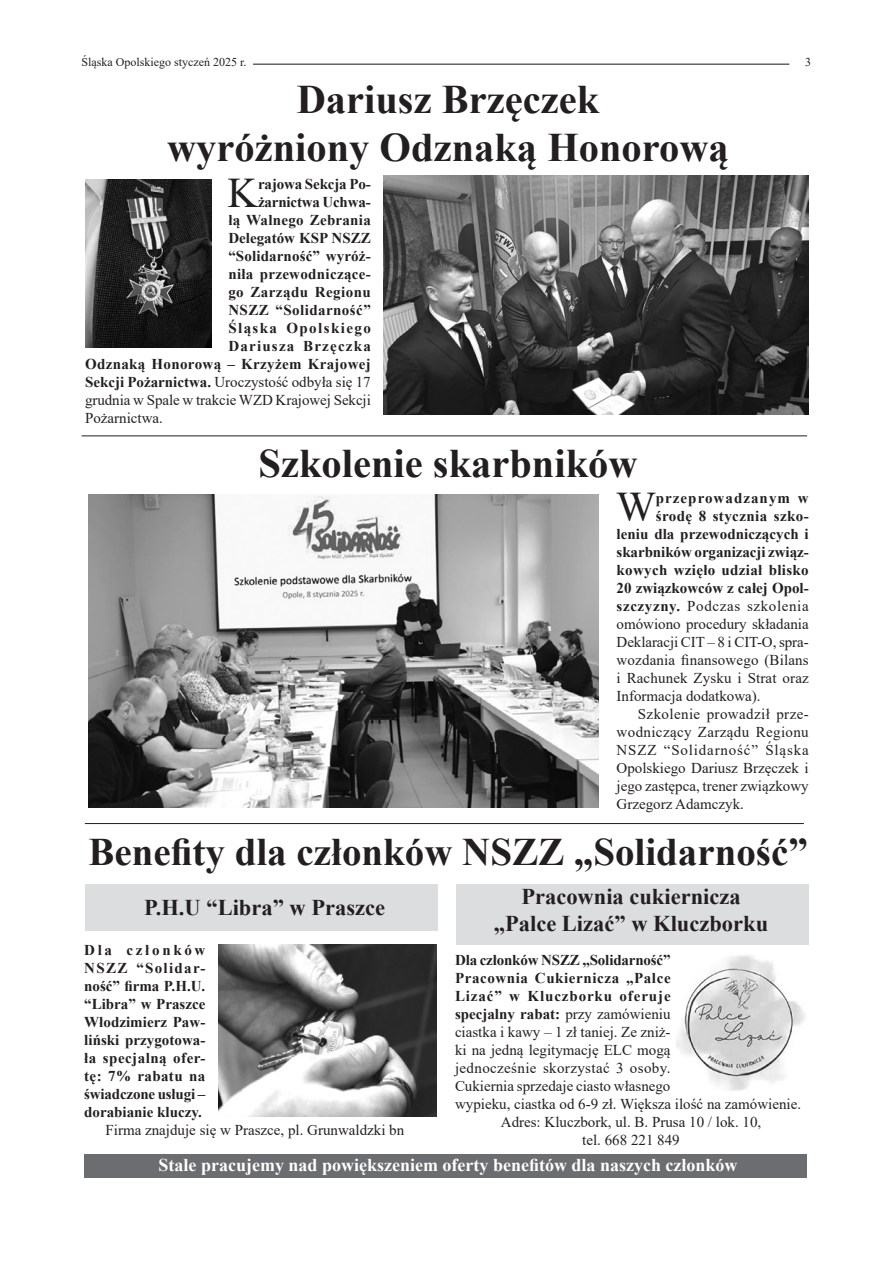
<style>
.page{position:relative;width:893px;height:1263px;background:#fff}
.page>*{position:absolute;margin:0;border:0;box-sizing:border-box;transform-origin:0 0}
.Normalny{font:42.15px "Times New Roman";color:#231f20}
.Normalny-2{font:700 40.5px "Times New Roman";color:#231f20}
.t1{font:700 39px "Times New Roman";color:#231f20}
.t2{font:700 22.5px "Times New Roman";color:#231f20}
.Treść_tekstu{font:700 18px "Times New Roman";color:#fff}
.Normalny-3{font:15px/18px "Times New Roman";color:#231f20;text-align:justify}
.Normalny-4{font:700 15px/18px "Times New Roman";letter-spacing:.02em;color:#231f20;text-align:justify}
.Normalny-5{font:700 15px "Times New Roman";color:#231f20}
.Normalny-6{font:700 15px "Times New Roman";letter-spacing:-.01em;color:#231f20}
.Normalny-7{font:700 15px "Times New Roman";letter-spacing:-.005em;color:#231f20}
.Normalny-8{font:15px "Times New Roman";letter-spacing:.04em;color:#231f20}
.Normalny-9{font:700 15px "Times New Roman";letter-spacing:.095em;color:#231f20}
.Normalny-10{font:700 15px "Times New Roman";letter-spacing:.08em;color:#231f20}
.Normalny-11{font:700 15px "Times New Roman";letter-spacing:.07em;color:#231f20}
.t3{font:12px "Times New Roman";color:#231f20}
.s1{font-weight:700}
</style>
<div class="page">
<div style="left:456px;top:884px;width:353px;height:61px;background:#dcdddf"></div>
<hr style="left:253px;top:64px;width:536px;height:1px;background:#231f20">
<div style="left:84px;top:1154px;width:723px;height:23px;background:#6c6d70"></div>
<div style="left:86px;top:884px;width:352px;height:47px;background:#dcdddf"></div>
<hr style="left:85px;top:823px;width:719px;height:1px;background:#231f20">
<img style="left:383px;top:176px;width:425px;height:238px">
<img style="left:85px;top:179px;width:126px;height:168px">
<hr style="left:82px;top:435px;width:725px;height:1px;background:#231f20">
<img style="left:88px;top:494px;width:510px;height:314px">
<img style="left:676px;top:955px;width:129px;height:135px">
<img style="left:218px;top:945px;width:218px;height:171px">
<p class="t3" style="left:82px;top:53px;width:166px">Śląska Opolskiego styczeń 2025 r.</p>
<p class="t3" style="left:805px;top:53px;width:7px">3</p>
<p class="Normalny-2" style="left:297px;top:70px;width:304px">Dariusz Brzęczek</p>
<p class="Normalny-2" style="left:167px;top:119px;width:563px">wyróżniony Odznaką Honorową</p>
<p class="Normalny" style="left:228px;top:163px;width:32px">K</p>
<p class="Normalny-6" style="left:258px;top:173px;width:114px">rajowa Sekcja Po-</p>
<p class="Normalny-6" style="left:258px;top:191px;width:114px">żarnictwa Uchwa-</p>
<p class="Normalny-4" style="left:228px;top:211px;width:144px">łą Walnego Zebrania</p>
<p class="Normalny-5" style="left:228px;top:227px;width:144px">Delegatów KSP NSZZ</p>
<p class="Normalny-4" style="left:228px;top:247px;width:144px">“Solidarność” wyróż-</p>
<p class="Normalny-4" style="left:228px;top:265px;width:144px">niła przewodniczące-</p>
<p class="Normalny-4" style="left:228px;top:283px;width:144px">go Zarządu Regionu</p>
<p class="Normalny-4" style="left:228px;top:301px;width:144px">NSZZ “Solidarność”</p>
<p class="Normalny-9" style="left:228px;top:317px;width:144px">Śląska Opolskiego</p>
<p class="Normalny-10" style="left:228px;top:335px;width:144px">Dariusza Brzęczka</p>
<p class="Normalny-4" style="left:85px;top:355px;width:287px">Odznaką Honorową – Krzyżem Krajowej</p>
<p class="Normalny-3" style="left:85px;top:373px;width:287px"><span class="s1">Sekcji Pożarnictwa.</span> Uroczystość odbyła się 17</p>
<p class="Normalny-3" style="left:85px;top:391px;width:287px">grudnia w Spale w trakcie WZD Krajowej Sekcji</p>
<p class="Normalny-3" style="left:85px;top:409px;width:79px">Pożarnictwa.</p>
<p class="Normalny-2" style="left:258px;top:434px;width:381px">Szkolenie skarbników</p>
<p class="Normalny" style="left:616px;top:477px;width:41px">W</p>
<p class="Normalny-11" style="left:656px;top:487px;width:154px">przeprowadzanym w</p>
<p class="Normalny-4" style="left:656px;top:507px;width:154px">środę 8 stycznia szko-</p>
<p class="Normalny-4" style="left:617px;top:525px;width:194px">leniu dla przewodniczących i</p>
<p class="Normalny-7" style="left:617px;top:541px;width:194px">skarbników organizacji związ-</p>
<p class="Normalny-4" style="left:617px;top:561px;width:194px">kowych wzięło udział blisko</p>
<p class="Normalny-5" style="left:617px;top:577px;width:194px">20 związkowców z całej Opol-</p>
<p class="Normalny-8" style="left:617px;top:596px;width:194px"><span class="s1">szczyzny.</span> Podczas szkolenia</p>
<p class="Normalny-3" style="left:617px;top:615px;width:194px">omówiono procedury składania</p>
<p class="Normalny-3" style="left:617px;top:633px;width:194px">Deklaracji CIT – 8 i CIT-O, spra-</p>
<p class="Normalny-3" style="left:617px;top:651px;width:194px">wozdania finansowego (Bilans</p>
<p class="Normalny-3" style="left:617px;top:669px;width:194px">i Rachunek Zysku i Strat oraz</p>
<p class="Normalny-3" style="left:617px;top:687px;width:146px">Informacja dodatkowa).</p>
<p class="Normalny-3" style="left:617px;top:705px;width:194px;text-indent:21px">Szkolenie prowadził prze&shy;wodniczący Zarządu Regionu NSZZ “Solidarność” Śląska Opolskiego Dariusz Brzęczek i jego zastępca, trener związkowy Grzegorz Adamczyk.</p>
<p class="t1" style="left:88px;top:823px;width:721px">Benefity dla członków NSZZ „Solidarność”</p>
<p class="t2" style="left:144px;top:891px;width:243px">P.H.U “Libra” w Praszce</p>
<p class="Normalny-4" style="left:84px;top:940px;width:123px">Dla członków NSZZ “Solidar&shy;ność” firma P.H.U. “Libra” w Praszce Włodzimierz Paw&shy;liński przygotowa&shy;ła specjalną ofer&shy;tę: 7% rabatu na świadczone usługi – dorabianie kluczy.</p>
<p class="Normalny-3" style="left:106px;top:1120px;width:300px">Firma znajduje się w Praszce, pl. Grunwaldzki bn</p>
<p class="t2" style="left:521px;top:880px;width:221px">Pracownia cukiernicza</p>
<p class="t2" style="left:494px;top:907px;width:276px">„Palce Lizać” w Kluczborku</p>
<p class="Normalny-3" style="left:455px;top:951px;width:348px;text-align:left"><span class="s1">Dla członków NSZZ „Solidarność”<br>Pracownia Cukiernicza „Palce<br>Lizać” w Kluczborku oferuje<br>specjalny rabat:</span> przy zamówieniu<br>ciastka i kawy – 1 zł taniej. Ze zniż-<br>ki na jedną legitymację ELC mogą<br>jednocześnie skorzystać 3 osoby.<br>Cukiernia sprzedaje ciasto własnego<br>wypieku, ciastka od 6-9 zł. Większa ilość na zamówienie.</p>
<p class="Normalny-3" style="left:501px;top:1113px;width:262px">Adres: Kluczbork, ul. B. Prusa 10 / lok. 10,</p>
<p class="Normalny-3" style="left:582px;top:1131px;width:99px">tel. 668 221 849</p>
<p class="Treść_tekstu" style="left:159px;top:1151px;width:580px">Stale pracujemy nad powiększeniem oferty benefitów dla naszych członków</p>
</div>
